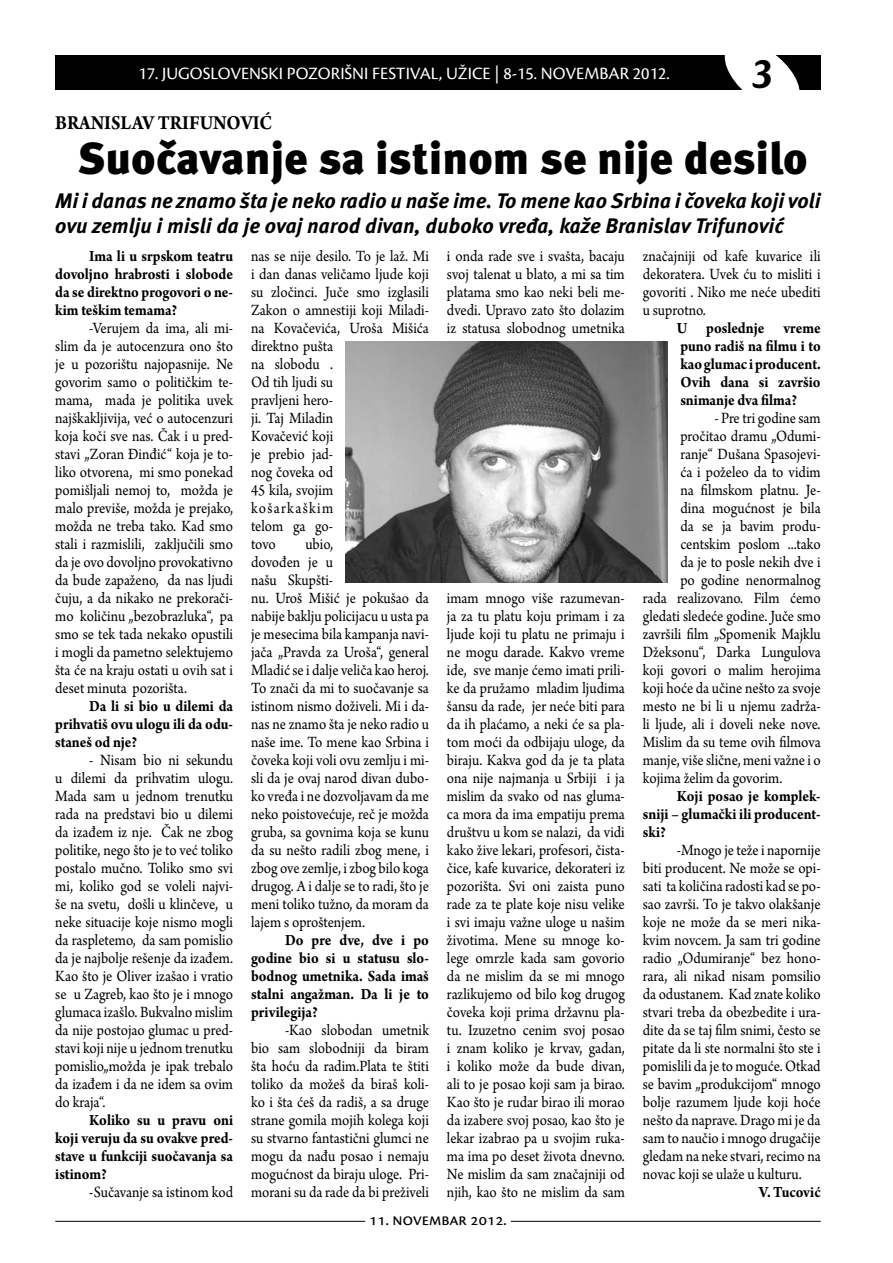
<style>
.page{position:relative;width:893px;height:1263px;background:#fff}
.page>*{position:absolute;margin:0;border:0;box-sizing:border-box;transform-origin:0 0}
.t1{font:900 45px "Meta Pro";color:#000}
.t2{font:italic 700 45px "Cronos Pro";color:#000}
.t3{font:italic 700 21px/25.2px "Meta Pro";color:#000}
.t4{font:700 21px "Arno Pro";color:#000;scale:.9 1}
.t5{font:18px "Cronos Pro";color:#fff}
.t6{font:18px "Cronos Pro";color:#000}
.t7{font:16.5px/18px "Arno Pro";color:#000;text-align:justify;scale:.9 1}
.t8{font:700 16.5px/18px "Arno Pro";letter-spacing:-.005em;color:#000;text-align:justify;scale:.9 1}
</style>
<div class="page">
<div style="left:55px;top:55px;width:766px;height:34px;background:#000"></div>
<svg style="left:719px;top:55px;width:86px;height:35px"></svg>
<hr style="left:55px;top:1221px;width:310px;height:1px;background:#000">
<hr style="left:511px;top:1221px;width:310px;height:1px;background:#000">
<img style="left:346px;top:341px;width:322px;height:242px">
<p class="t5" style="left:138px;top:64px;width:532px">17. JUGOSLOVENSKI POZORIŠNI FESTIVAL, UŽICE | 8-15. NOVEMBAR 2012.</p>
<h1 class="t2" style="left:752px;top:47px;width:23px">3</h1>
<p class="t4" style="left:55px;top:111px;width:231px">BRANISLAV TRIFUNOVIĆ</p>
<h1 class="t1" style="left:78px;top:130px;width:732px">Suočavanje sa istinom se nije desilo</h1>
<p class="t3" style="left:55px;top:189px;width:767px">Mi i danas ne znamo šta je neko radio u naše ime. To mene kao Srbina i čoveka koji voli ovu zemlju i misli da je ovaj narod divan, duboko vređa, kaže Branislav Trifunović</p>
<p class="t8" style="left:55px;top:247px;width:199px;text-indent:34px">Ima li u srpskom teatru dovoljno hrabrosti i slobode da se direktno progovori o ne&shy;kim teškim temama?</p>
<p class="t7" style="left:55px;top:319px;width:199px;text-indent:34px">-Verujem da ima, ali mi&shy;slim da je autocenzura ono što je u pozorištu najopasnije. Ne govorim samo o političkim te&shy;mama, mada je politika uvek najškakljivija, već o autocenzuri koja koči sve nas. Čak i u pred&shy;stavi „Zoran Đinđić“ koja je to&shy;liko otvorena, mi smo ponekad pomišljali nemoj to, možda je malo previše, možda je prejako, možda ne treba tako. Kad smo stali i razmislili, zaključili smo da je ovo dovoljno provokativno da bude zapaženo, da nas ljudi čuju, a da nikako ne prekorači&shy;mo količinu „bezobrazluka“, pa smo se tek tada nekako opustili i mogli da pametno selektujemo šta će na kraju ostati u ovih sat i deset minuta pozorišta.</p>
<p class="t8" style="left:55px;top:697px;width:199px;text-indent:34px">Da li si bio u dilemi da prihvatiš ovu ulogu ili da odu&shy;staneš od nje?</p>
<p class="t7" style="left:55px;top:751px;width:199px;text-indent:34px">- Nisam bio ni sekundu u dilemi da prihvatim ulogu.<br>Mada sam u jednom trenutku rada na predstavi bio u dilemi da izađem iz nje. Čak ne zbog politike, nego što je to već toliko postalo mučno. Toliko smo svi mi, koliko god se voleli najvi&shy;še na svetu, došli u klinčeve, u neke situacije koje nismo mogli da raspletemo, da sam pomislio da je najbolje rešenje da izađem.<br>Kao što je Oliver izašao i vratio se u Zagreb, kao što je i mnogo glumaca izašlo. Bukvalno mislim da nije postojao glumac u pred&shy;stavi koji nije u jednom trenutku pomislio„možda je ipak trebalo da izađem i da ne idem sa ovim do kraja“.</p>
<p class="t8" style="left:55px;top:1111px;width:199px;text-indent:34px">Koliko su u pravu oni koji veruju da su ovakve pred&shy;stave u funkciji suočavanja sa istinom?</p>
<p class="t7" style="left:89px;top:1183px;width:161px">-Sučavanje sa istinom kod</p>
<p class="t7" style="left:251px;top:248px;width:199px;text-align:left">nas se nije desilo. To je laž. Mi i dan danas veličamo ljude koji su zločinci. Juče smo izglasili<br>Zakon o amnestiji koji Miladi&shy;na Kovačevića, Uroša Mišića direktno pušta<br>na slobodu .<br>Od tih ljudi su<br>pravljeni hero-<br>ji. Taj Miladin<br>Kovačević koji<br>je prebio jad-<br>nog čoveka od<br>45 kila, svojim<br>košarkaškim<br>telom ga go-<br>tovo</p>
<p class="t7" style="left:251px;top:536px;width:199px;text-align:left;text-indent:54px">ubio,<br>dovođen je u<br>našu Skupšti-<br>nu. Uroš Mišić je pokušao da nabije baklju policijacu u usta pa je mesecima bila kampanja navi&shy;jača „Pravda za Uroša“, general<br>Mladić se i dalje veliča kao heroj.<br>To znači da mi to suočavanje sa istinom nismo doživeli. Mi i da&shy;nas ne znamo šta je neko radio u naše ime. To mene kao Srbina i čoveka koji voli ovu zemlju i mi&shy;sli da je ovaj narod divan dubo&shy;ko vređa i ne dozvoljavam da me neko poistovećuje, reč je možda gruba, sa govnima koja se kunu da su nešto radili zbog mene, i zbog ove zemlje, i zbog bilo koga drugog. A i dalje se to radi, što je meni toliko tužno, da moram da lajem s oproštenjem.</p>
<p class="t8" style="left:251px;top:932px;width:199px;text-indent:34px">Do pre dve, dve i po godine bio si u statusu slo&shy;bodnog umetnika. Sada imaš stalni angažman. Da li je to privilegija?</p>
<p class="t7" style="left:251px;top:1022px;width:199px;text-indent:34px">-Kao slobodan umetnik bio sam slobodniji da biram šta hoću da radim.Plata te štiti toliko da možeš da biraš koli&shy;ko i šta ćeš da radiš, a sa druge strane gomila mojih kolega koji su stvarno fantastični glumci ne mogu da nađu posao i nemaju mogućnost da biraju uloge. Pri&shy;morani su da rade da bi preživeli</p>
<p class="t7" style="left:447px;top:248px;width:199px">i onda rade sve i svašta, bacaju svoj talenat u blato, a mi sa tim platama smo kao neki beli me&shy;dvedi. Upravo zato što dolazim iz statusa slobodnog umetnika</p>
<p class="t7" style="left:447px;top:590px;width:199px">imam mnogo više razumevan&shy;ja za tu platu koju primam i za ljude koji tu platu ne primaju i ne mogu darade. Kakvo vreme ide, sve manje ćemo imati prili&shy;ke da pružamo mladim ljudima šansu da rade, jer neće biti para da ih plaćamo, a neki će sa pla&shy;tom moći da odbijaju uloge, da biraju. Kakva god da je ta plata ona nije najmanja u Srbiji i ja mislim da svako od nas gluma&shy;ca mora da ima empatiju prema društvu u kom se nalazi, da vidi kako žive lekari, profesori, čista&shy;čice, kafe kuvarice, dekorateri iz pozorišta. Svi oni zaista puno rade za te plate koje nisu velike i svi imaju važne uloge u našim životima. Mene su mnoge ko&shy;lege omrzle kada sam govorio da ne mislim da se mi mnogo razlikujemo od bilo kog drugog čoveka koji prima državnu pla&shy;tu. Izuzetno cenim svoj posao i znam koliko je krvav, gadan, i koliko može da bude divan, ali to je posao koji sam ja birao.<br>Kao što je rudar birao ili morao da izabere svoj posao, kao što je lekar izabrao pa u svojim ruka&shy;ma ima po deset života dnevno.<br>Ne mislim da sam značajniji od njih, kao što ne mislim da sam</p>
<p class="t6" style="left:369px;top:1209px;width:139px">11. novembar 2012.</p>
<p class="t7" style="left:643px;top:248px;width:199px">značajniji od kafe kuvarice ili dekoratera. Uvek ću to misliti i govoriti . Niko me neće ubediti u suprotno.</p>
<p class="t8" style="left:677px;top:320px;width:161px">U poslednje vreme puno radiš na filmu i to kao glumac i producent.<br>Ovih dana si završio snimanje dva filma?</p>
<p class="t7" style="left:714px;top:410px;width:120px">- Pre tri godine sam</p>
<p class="t7" style="left:680px;top:428px;width:157px">pročitao dramu „Odumi-</p>
<p class="t7" style="left:680px;top:446px;width:157px">ranje“ Dušana Spasojevi-</p>
<p class="t7" style="left:680px;top:464px;width:157px">ća i poželeo da to vidim</p>
<p class="t7" style="left:680px;top:482px;width:157px">na filmskom platnu. Je-</p>
<p class="t7" style="left:680px;top:500px;width:157px">dina mogućnost je bila</p>
<p class="t7" style="left:680px;top:518px;width:157px">da se ja bavim produ-</p>
<p class="t7" style="left:680px;top:536px;width:157px">centskim poslom ...tako</p>
<p class="t7" style="left:680px;top:554px;width:157px">da je to posle nekih dve i</p>
<p class="t7" style="left:680px;top:572px;width:157px">po godine nenormalnog</p>
<p class="t7" style="left:643px;top:590px;width:199px">rada realizovano. Film ćemo</p>
<p class="t7" style="left:643px;top:608px;width:199px">gledati sledeće godine. Juče smo</p>
<p class="t7" style="left:643px;top:626px;width:199px">završili film „Spomenik Majklu</p>
<p class="t7" style="left:643px;top:644px;width:199px">Džeksonu“, Darka Lungulova</p>
<p class="t7" style="left:643px;top:662px;width:199px">koji govori o malim herojima</p>
<p class="t7" style="left:643px;top:680px;width:199px">koji hoće da učine nešto za svoje</p>
<p class="t7" style="left:643px;top:698px;width:199px">mesto ne bi li u njemu zadrža-</p>
<p class="t7" style="left:643px;top:716px;width:199px">li ljude, ali i doveli neke nove.</p>
<p class="t7" style="left:643px;top:734px;width:199px">Mislim da su teme ovih filmova</p>
<p class="t7" style="left:643px;top:752px;width:199px">manje, više slične, meni važne i o</p>
<p class="t7" style="left:643px;top:770px;width:157px">kojima želim da govorim.</p>
<p class="t8" style="left:643px;top:788px;width:199px;text-indent:34px">Koji posao je komplek&shy;sniji – glumački ili producent&shy;ski?</p>
<p class="t7" style="left:643px;top:842px;width:199px;text-indent:34px">-Mnogo je teže i napornije biti producent. Ne može se opi&shy;sati ta količina radosti kad se po&shy;sao završi. To je takvo olakšanje koje ne može da se meri nika&shy;kvim novcem. Ja sam tri godine radio „Odumiranje“ bez hono&shy;rara, ali nikad nisam pomsilio da odustanem. Kad znate koliko stvari treba da obezbedite i ura&shy;dite da se taj film snimi, često se pitate da li ste normalni što ste i pomislili da je to moguće. Otkad se bavim „produkcijom“ mnogo bolje razumem ljude koji hoće nešto da naprave. Drago mi je da sam to naučio i mnogo drugačije gledam na neke stvari, recimo na novac koji se ulaže u kulturu.</p>
<p class="t8" style="left:759px;top:1184px;width:70px">V. Tucović</p>
</div>
